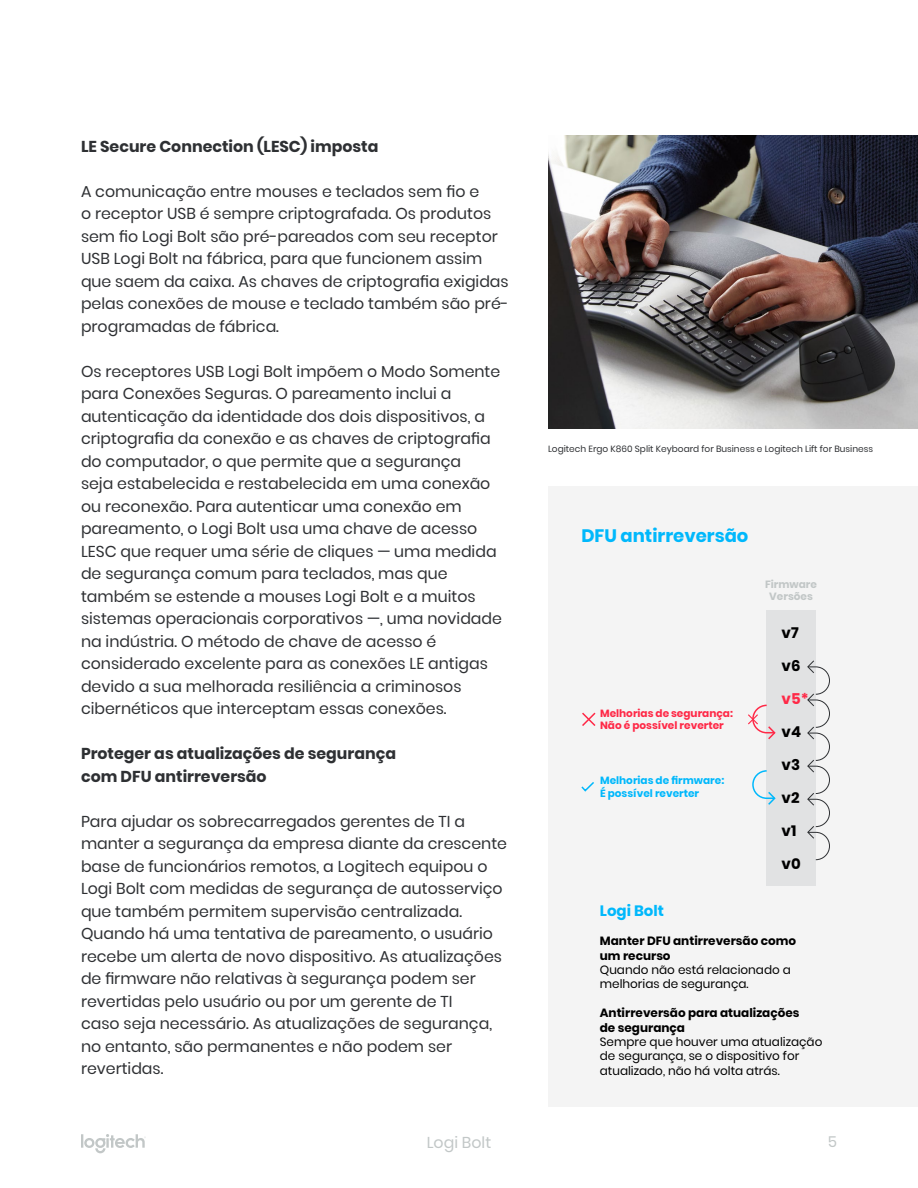
<style>
.page{position:relative;width:918px;height:1188px;background:#fff}
.page>*{position:absolute;margin:0;border:0;box-sizing:border-box;transform-origin:0 0}
.t1{font:700 18px "Poppins";color:#00b8fc}
.t2{font:15.75px/22.5px "Poppins";color:#2e3033}
.t3{font:700 15.75px/22.5px "Poppins";color:#2e3033}
.t4{font:15.75px "Poppins";color:#c2c7c7}
.t5{font:700 15px "Poppins";color:#000}
.t6{font:700 15px "Poppins";color:#00b8fc}
.t7{font:700 15px "Poppins";color:#ff2947}
.t8{font:15px "Poppins";color:#c2c7c7}
.t9{font:12px/14.4px "Poppins";color:#000}
.t10{font:700 12px/14.4px "Poppins";color:#000}
.t11{font:700 10.5px/12.6px "Poppins";color:#ff2947}
.t12{font:700 10.5px/12.6px "Poppins";color:#00b8fc}
.t13{font:700 10.5px/12.6px "Poppins";color:#c2c7c7;text-align:center}
.t14{font:9px "Poppins";color:#2e3033}
</style>
<div class="page">
<svg style="left:81px;top:1134px;width:65px;height:19px"></svg>
<div style="left:548px;top:486px;width:370px;height:621px;background:#f4f4f4"></div>
<div style="left:767px;top:610px;width:49px;height:276px;background:#e1e2e3"></div>
<svg style="left:752px;top:769px;width:24px;height:37px"></svg>
<svg style="left:807px;top:660px;width:23px;height:200px"></svg>
<svg style="left:582px;top:712px;width:14px;height:14px"></svg>
<svg style="left:581px;top:782px;width:13px;height:10px"></svg>
<svg style="left:748px;top:704px;width:28px;height:37px"></svg>
<img style="left:548px;top:135px;width:370px;height:294px">
<p class="t3" style="left:81px;top:135px;width:299px">LE Secure Connection (LESC) imposta</p>
<p class="t2" style="left:81px;top:180px;width:429px">A comunicação entre mouses e teclados sem fio e<br>o receptor USB é sempre criptografada. Os produtos sem fio Logi Bolt são pré-pareados com seu receptor USB Logi Bolt na fábrica, para que funcionem assim que saem da caixa. As chaves de criptografia exigidas pelas conexões de mouse e teclado também são pré&shy;programadas de fábrica.</p>
<p class="t2" style="left:81px;top:360px;width:423px">Os receptores USB Logi Bolt impõem o Modo Somente para Conexões Seguras. O pareamento inclui a autenticação da identidade dos dois dispositivos, a criptografia da conexão e as chaves de criptografia do computador, o que permite que a segurança<br>seja estabelecida e restabelecida em uma conexão ou reconexão. Para autenticar uma conexão em pareamento, o Logi Bolt usa uma chave de acesso LESC que requer uma série de cliques — uma medida de segurança comum para teclados, mas que também se estende a mouses Logi Bolt e a muitos sistemas operacionais corporativos —, uma novidade na indústria. O método de chave de acesso é considerado excelente para as conexões LE antigas devido a sua melhorada resiliência a criminosos cibernéticos que interceptam essas conexões.</p>
<p class="t3" style="left:81px;top:742px;width:317px">Proteger as atualizações de segurança com DFU antirreversão</p>
<p class="t2" style="left:81px;top:810px;width:428px">Para ajudar os sobrecarregados gerentes de TI a manter a segurança da empresa diante da crescente base de funcionários remotos, a Logitech equipou o Logi Bolt com medidas de segurança de autosserviço que também permitem supervisão centralizada.<br>Quando há uma tentativa de pareamento, o usuário recebe um alerta de novo dispositivo. As atualizações de firmware não relativas à segurança podem ser revertidas pelo usuário ou por um gerente de TI<br>caso seja necessário. As atualizações de segurança, no entanto, são permanentes e não podem ser revertidas.</p>
<p class="t14" style="left:548px;top:444px;width:327px">Logitech Ergo K860 Split Keyboard for Business e Logitech Lift for Business</p>
<p class="t1" style="left:581px;top:525px;width:169px">DFU antirreversão</p>
<p class="t11" style="left:600px;top:707px;width:134px">Melhorias de segurança:<br>Não é possível reverter</p>
<p class="t12" style="left:600px;top:774px;width:126px">Melhorias de firmware:<br>É possível reverter</p>
<p class="t13" style="left:765px;top:578px;width:53px">Firmware<br>Versões</p>
<p class="t5" style="left:782px;top:624px;width:19px">v7</p>
<p class="t5" style="left:782px;top:657px;width:20px">v6</p>
<p class="t7" style="left:782px;top:690px;width:29px">v5*</p>
<p class="t5" style="left:782px;top:723px;width:21px">v4</p>
<p class="t5" style="left:782px;top:756px;width:20px">v3</p>
<p class="t5" style="left:782px;top:789px;width:19px">v2</p>
<p class="t5" style="left:782px;top:822px;width:16px">v1</p>
<p class="t5" style="left:782px;top:855px;width:21px">v0</p>
<p class="t6" style="left:600px;top:902px;width:66px">Logi Bolt</p>
<p class="t10" style="left:600px;top:934px;width:198px">Manter DFU antirreversão como um recurso</p>
<p class="t9" style="left:600px;top:963px;width:193px">Quando não está relacionado a melhorias de segurança.</p>
<p class="t10" style="left:600px;top:1006px;width:201px">Antirreversão para atualizações de segurança</p>
<p class="t9" style="left:600px;top:1035px;width:224px">Sempre que houver uma atualização de segurança, se o dispositivo for atualizado, não há volta atrás.</p>
<p class="t4" style="left:427px;top:1134px;width:66px">Logi Bolt</p>
<p class="t8" style="left:828px;top:1134px;width:11px">5</p>
</div>
